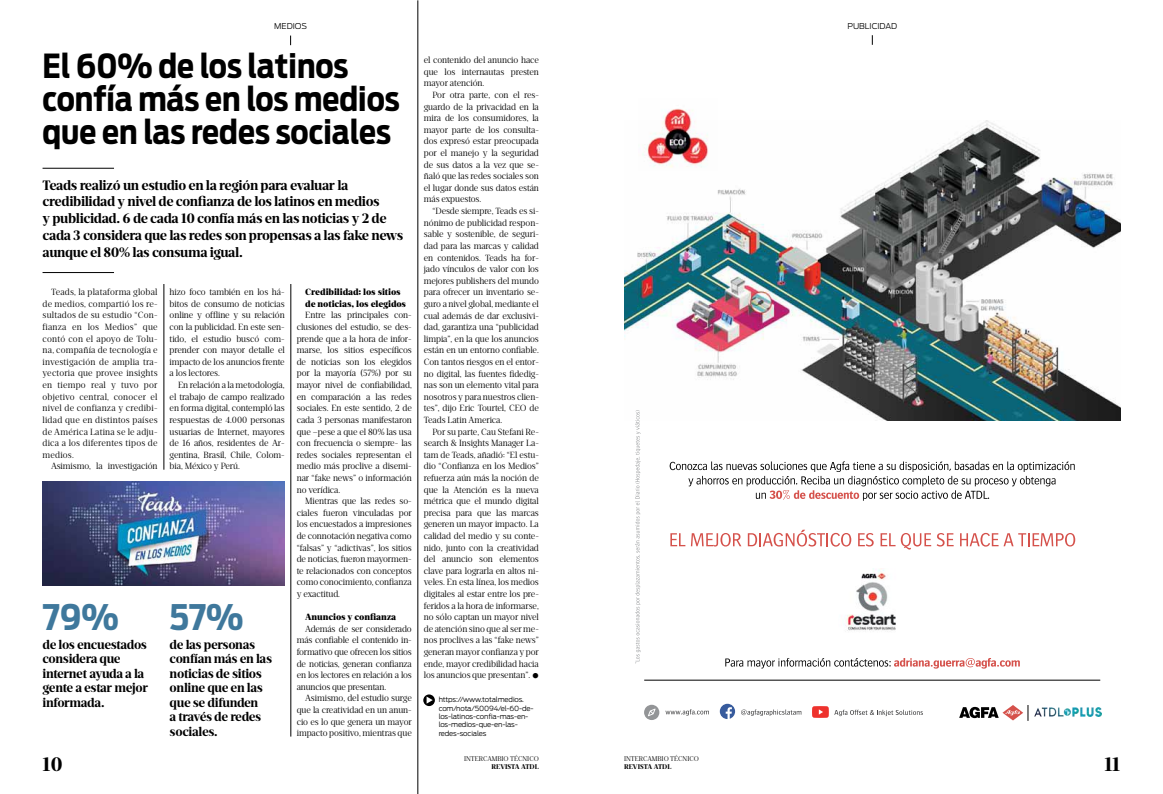
<style>
.page{position:relative;width:1163px;height:794px;background:#fff}
.page>*{position:absolute;margin:0;border:0;box-sizing:border-box;transform-origin:0 0}
.t1{font:700 35px "Antenna Cond";color:#3f789c}
.t2{font:700 33px/33px "Antenna Cond";color:#000}
.t3{font:700 20px "Ardina Text";color:#000}
.t4{font:700 14px/16.8px "Ardina Text";letter-spacing:-.03em;color:#000}
.t5{font:700 13px/14.5px "Ardina Text";letter-spacing:-.03em;color:#000}
.t6{font:9.2px/11.6px "Ardina Text";letter-spacing:-.005em;color:#000;text-align:justify}
.t7{font:900 9.2px/11.6px "Ardina Text";letter-spacing:-.01em;color:#000}
.t8{font:300 8px "Antenna";color:#000}
.t9{font:300 7px/8.4px "Antenna";letter-spacing:-.02em;color:#000}
.t10{font:7px "Ardina Text";color:#000}
.t11{font:700 7px "Ardina Text";letter-spacing:-.01em;color:#000}
</style>
<div class="page">
<img style="left:624px;top:121px;width:496px;height:300px">
<svg style="left:670px;top:533px;width:71px;height:13px"></svg>
<svg style="left:747px;top:530px;width:104px;height:16px"></svg>
<svg style="left:858px;top:533px;width:15px;height:13px"></svg>
<svg style="left:880px;top:533px;width:73px;height:16px"></svg>
<svg style="left:960px;top:533px;width:115px;height:13px"></svg>
<svg style="left:669px;top:461px;width:405px;height:40px"></svg>
<svg style="left:635px;top:410px;width:5px;height:253px"></svg>
<img style="left:845px;top:569px;width:51px;height:62px">
<img style="left:638px;top:108px;width:79px;height:63px">
<svg style="left:959px;top:705px;width:69px;height:16px"></svg>
<img style="left:1034px;top:707px;width:66px;height:9px">
<svg style="left:725px;top:658px;width:294px;height:10px"></svg>
<svg style="left:719px;top:704px;width:16px;height:15px"></svg>
<svg style="left:741px;top:709px;width:60px;height:7px"></svg>
<svg style="left:812px;top:706px;width:16px;height:12px"></svg>
<svg style="left:834px;top:709px;width:88px;height:7px"></svg>
<svg style="left:644px;top:705px;width:15px;height:15px"></svg>
<svg style="left:665px;top:709px;width:43px;height:6px"></svg>
<img style="left:43px;top:481px;width:242px;height:105px">
<hr style="left:290px;top:284px;width:1px;height:452px;background:#000">
<hr style="left:164px;top:284px;width:1px;height:186px;background:#000">
<hr style="left:43px;top:168px;width:71px;height:1px;background:#000">
<hr style="left:417px;top:0;width:1px;height:794px;background:#000">
<hr style="left:43px;top:272px;width:71px;height:1px;background:#000">
<svg style="left:423px;top:694px;width:12px;height:12px"></svg>
<svg style="left:426px;top:696px;width:6px;height:7px"></svg>
<p class="t8" style="left:274px;top:22px;width:7px">medios</p>
<h2 class="t2" style="left:43px;top:50px;width:358px">El 60% de los latinos confía más en los medios que en las redes sociales</h2>
<p class="t4" style="left:43px;top:177px;width:362px">Teads realizó un estudio en la región para evaluar la credibilidad y nivel de confianza de los latinos en medios<br>y publicidad. 6 de cada 10 confía más en las noticias y 2 de cada 3 considera que las redes son propensas a las fake news aunque el 80% las consuma igual.</p>
<p class="t7" style="left:305px;top:286px;width:102px">Credibilidad: los sitios de noticias, los elegidos</p>
<p class="t6" style="left:297px;top:309px;width:117px;text-indent:9px">Entre las principales con&shy;clusiones del estudio, se des&shy;prende que a la hora de infor&shy;marse, los sitios específicos de noticias son los elegidos por la mayoría (57%) por su mayor nivel de confiabilidad, en comparación a las redes sociales. En este sentido, 2 de cada 3 personas manifestaron que –pese a que el 80% las usa con frecuencia o siempre- las redes sociales representan el medio más proclive a disemi&shy;nar “fake news” o información no verídica.</p>
<p class="t6" style="left:297px;top:495px;width:117px;text-indent:9px">Mientras que las redes so&shy;ciales fueron vinculadas por los encuestados a impresiones de connotación negativa como “falsas” y “adictivas”, los sitios de noticias, fueron mayormen&shy;te relacionados con conceptos como conocimiento, confianza y exactitud.</p>
<p class="t7" style="left:305px;top:611px;width:92px">Anuncios y confianza</p>
<p class="t6" style="left:297px;top:623px;width:117px;text-indent:9px">Además de ser considerado más confiable el contenido in&shy;formativo que ofrecen los sitios de noticias, generan confianza en los lectores en relación a los anuncios que presentan.</p>
<p class="t6" style="left:297px;top:692px;width:117px;text-indent:9px">Asimismo, del estudio surge que la creatividad en un anun&shy;cio es lo que genera un mayor impacto positivo, mientras que</p>
<p class="t6" style="left:170px;top:286px;width:117px">hizo foco también en los há&shy;bitos de consumo de noticias online y offline y su relación con la publicidad. En este sen&shy;tido, el estudio buscó com&shy;prender con mayor detalle el impacto de los anuncios frente a los lectores.</p>
<p class="t6" style="left:170px;top:379px;width:117px;text-indent:9px">En relación a la metodología, el trabajo de campo realizado en forma digital, contempló las respuestas de 4.000 personas usuarias de Internet, mayores de 16 años, residentes de Ar&shy;gentina, Brasil, Chile, Colom&shy;bia, México y Perú.</p>
<p class="t6" style="left:43px;top:286px;width:117px;text-indent:9px">Teads, la plataforma global de medios, compartió los re&shy;sultados de su estudio “Con&shy;fianza en los Medios” que contó con el apoyo de Tolu&shy;na, compañía de tecnología e investigación de amplia tra&shy;yectoria que provee insights en tiempo real y tuvo por objetivo central, conocer el nivel de confianza y credibi&shy;lidad que en distintos países de América Latina se le adju&shy;dica a los diferentes tipos de medios.</p>
<p class="t6" style="left:51px;top:460px;width:108px">Asimismo, la investigación</p>
<h1 class="t1" style="left:43px;top:597px;width:78px">79%</h1>
<h3 class="t5" style="left:43px;top:637px;width:106px">de los encuestados</h3>
<h1 class="t1" style="left:170px;top:597px;width:75px">57%</h1>
<h3 class="t5" style="left:170px;top:637px;width:104px">de las personas confían más en las noticias de sitios online que en las que se difunden<br>a través de redes sociales.</h3>
<h3 class="t5" style="left:43px;top:651px;width:107px">considera que internet ayuda a la gente a estar mejor informada.</h3>
<p class="t6" style="left:424px;top:54px;width:117px">el contenido del anuncio hace que los internautas presten mayor atención.</p>
<p class="t6" style="left:424px;top:89px;width:117px;text-indent:9px">Por otra parte, con el res&shy;guardo de la privacidad en la mira de los consumidores, la mayor parte de los consulta&shy;dos expresó estar preocupada por el manejo y la seguridad de sus datos a la vez que se&shy;ñaló que las redes sociales son el lugar donde sus datos están más expuestos.</p>
<p class="t6" style="left:424px;top:205px;width:117px;text-indent:9px">“Desde siempre, Teads es si&shy;nónimo de publicidad respon&shy;sable y sostenible, de seguri&shy;dad para las marcas y calidad en contenidos. Teads ha for&shy;jado vínculos de valor con los mejores publishers del mundo para ofrecer un inventario se&shy;guro a nivel global, mediante el cual además de dar exclusivi&shy;dad, garantiza una “publicidad limpia”, en la que los anuncios están en un entorno confiable.<br>Con tantos riesgos en el entor&shy;no digital, las fuentes fidedig&shy;nas son un elemento vital para nosotros y para nuestros clien&shy;tes”, dijo Eric Tourtel, CEO</p>
<p class="t6" style="left:529px;top:402px;width:11px">de</p>
<p class="t6" style="left:424px;top:414px;width:80px">Teads Latin America.</p>
<p class="t6" style="left:432px;top:425px;width:108px">Por su parte, Cau Stefani Re-</p>
<p class="t6" style="left:424px;top:437px;width:117px">search &amp; Insights Manager La-</p>
<p class="t6" style="left:424px;top:449px;width:117px">tam de Teads, añadió: “El estu-</p>
<p class="t6" style="left:424px;top:460px;width:117px">dio “Confianza en los Medios”</p>
<p class="t6" style="left:424px;top:472px;width:117px">refuerza aún más la noción de</p>
<p class="t6" style="left:424px;top:483px;width:117px">que la Atención es la nueva</p>
<p class="t6" style="left:424px;top:495px;width:117px">métrica que el mundo digital</p>
<p class="t6" style="left:424px;top:507px;width:117px">precisa para que las marcas</p>
<p class="t6" style="left:424px;top:518px;width:117px">generen un mayor impacto. La</p>
<p class="t6" style="left:424px;top:530px;width:117px">calidad del medio y su conte-</p>
<p class="t6" style="left:424px;top:541px;width:116px">nido, junto con la creatividad</p>
<p class="t6" style="left:424px;top:553px;width:117px">del anuncio son elementos</p>
<p class="t6" style="left:424px;top:565px;width:117px">clave para lograrla en altos ni-</p>
<p class="t6" style="left:424px;top:576px;width:116px">veles. En esta línea, los medios</p>
<p class="t6" style="left:424px;top:588px;width:117px">digitales al estar entre los pre-</p>
<p class="t6" style="left:424px;top:599px;width:117px">feridos a la hora de informarse,</p>
<p class="t6" style="left:424px;top:611px;width:117px">no sólo captan un mayor nivel</p>
<p class="t6" style="left:424px;top:623px;width:117px">de atención sino que al ser me-</p>
<p class="t6" style="left:424px;top:634px;width:117px">nos proclives a las “fake news”</p>
<p class="t6" style="left:424px;top:646px;width:117px">generan mayor confianza y por</p>
<p class="t6" style="left:424px;top:657px;width:117px">ende, mayor credibilidad hacia</p>
<p class="t6" style="left:424px;top:669px;width:117px">los anuncios que presentan”. ●</p>
<p class="t9" style="left:438px;top:695px;width:97px">https://www.totalmedios. com/nota/50094/el-60-de&shy;los-latinos-confia-mas-en&shy;los-medios-que-en-las&shy;redes-sociales</p>
<p class="t8" style="left:847px;top:21px;width:6px">publicidad</p>
<h3 class="t3" style="left:43px;top:752px;width:22px">10</h3>
<p class="t10" style="left:464px;top:754px;width:76px">intercambio técnico</p>
<p class="t10" style="left:624px;top:754px;width:76px">intercambio técnico</p>
<p class="t11" style="left:624px;top:763px;width:49px">revista atdl</p>
<p class="t11" style="left:491px;top:763px;width:49px">revista atdl</p>
<h3 class="t3" style="left:1104px;top:752px;width:18px">11</h3>
</div>
